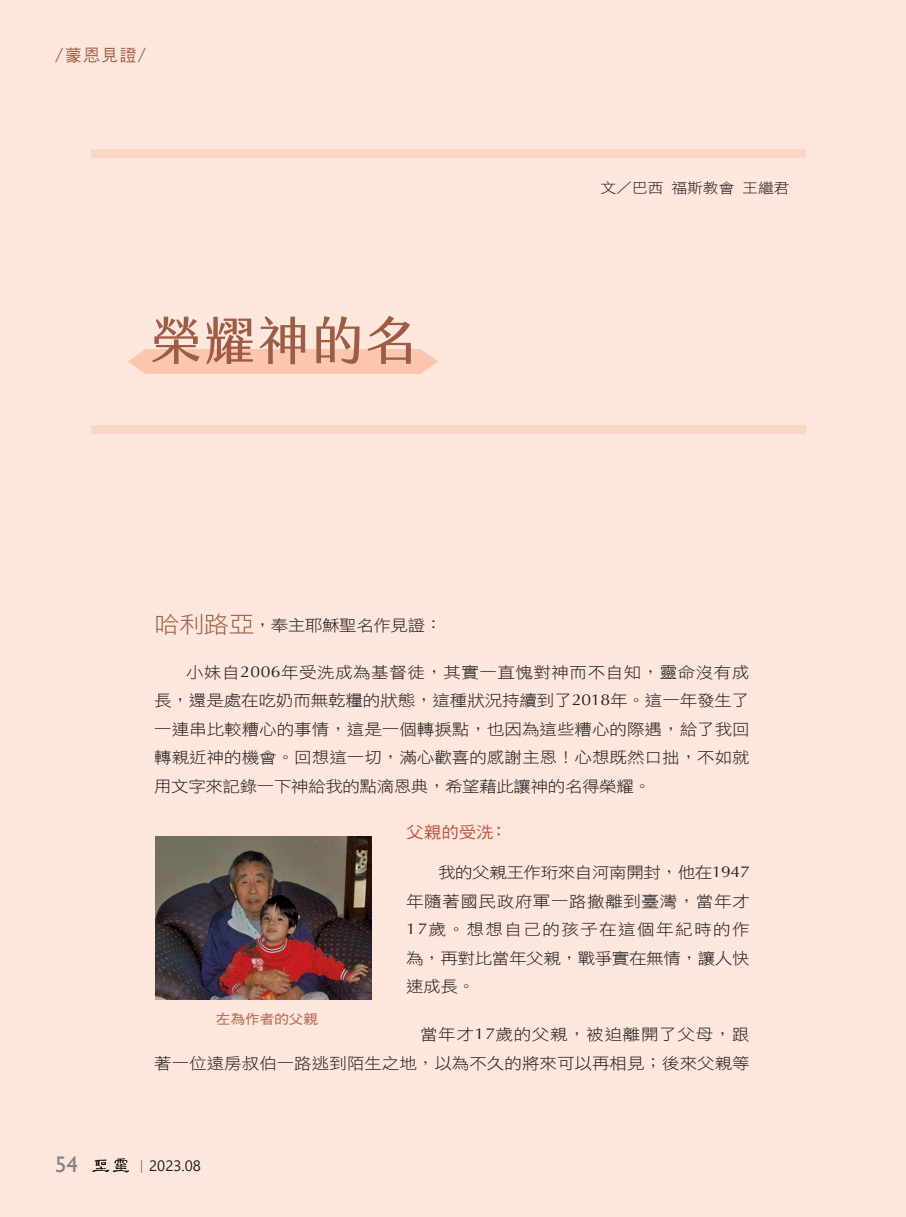
<style>
.page{position:relative;width:906px;height:1217px;background:#fff}
.page>*{position:absolute;margin:0;border:0;box-sizing:border-box;transform-origin:0 0}
.題目_凝書體{font:51px "jf jinxuan fresh 2.2 Medium";letter-spacing:.025em;color:#9e5c44}
.t1{font:22.5px "Gill Sans";color:#868281}
.專欄{font:16.5px "DF Hei W5 WIN BF";color:#a45c43}
.小標{font:16.2px "DF Hei W5 WIN BF";letter-spacing:.005em;color:#bd5040;scale:1.08 1}
.Normal-首段{font:15.75px/28.5px "DF Hei W3 WIN BF";letter-spacing:-.005em;color:#231f20;text-align:justify;scale:1.11 1}
.Normal-首段-2{font:15.75px "DF Hei W3 WIN BF";letter-spacing:-.025em;color:#231f20;scale:1.11 1}
.t2{font:15px "Segoe UI";color:#231f20}
.作者{font:14.1px "DF Hei W3 WIN BF";color:#231f20;scale:1.11 1}
.圖說_大{font:13.5px "DF Hei W7 WIN BF";letter-spacing:-.025em;color:#ba725d;scale:1.11 1}
.s1{font-size:22.95px;color:#9e5e44}
.s2{font-family:"Optima"}
.s3{font-family:"Adobe Ming Std";font-weight:300}
</style>
<div class="page">
<div style="left:0;top:0;width:906px;height:1216px;background:#fde7dc"></div>
<div style="left:128px;top:349px;width:310px;height:25px;background:#fac6ad"></div>
<div style="left:91px;top:425px;width:715px;height:8px;background:#fcd6c5"></div>
<div style="left:91px;top:149px;width:714px;height:9px;background:#fcd6c5"></div>
<img style="left:155px;top:836px;width:216px;height:163px">
<svg style="left:92px;top:1158px;width:37px;height:14px"></svg>
<p class="專欄" style="left:55px;top:47px;width:92px">/蒙恩見證/</p>
<p class="題目_凝書體" style="left:150px;top:311px;width:269px">榮耀神的名</p>
<p class="作者" style="left:600px;top:181px;width:172px">文／巴西 福斯教會 王繼君</p>
<p class="Normal-首段-2" style="left:154px;top:617px;width:261px"><span class="s1">哈利路亞</span>，奉主耶穌聖名作見證：</p>
<p class="Normal-首段" style="left:154px;top:657px;width:538px;text-indent:32px">小妹自<span class="s2">2006</span>年受洗成為基督徒，其實一直愧對神而不自知，靈命沒有成長，還是處在吃奶而無乾糧的狀態，這種狀況持續到了<span class="s2">2018</span>年。這一年發生了一連串比較糟心的事情，這是一個轉捩點，也因為這些糟心的際遇，給了我回轉親近神的機會。回想這一切，滿心歡喜的感謝主恩！心想既然口拙，不如就用文字來記錄一下神給我的點滴恩典，希望藉此讓神的名得榮耀。</p>
<p class="小標" style="left:406px;top:823px;width:96px">父親的受洗：</p>
<p class="Normal-首段" style="left:406px;top:858px;width:311px;text-indent:32px">我的父親王作珩來自河南開封，他在<span class="s2">1947</span>年隨著國民政府軍一路撤離到臺灣，當年才<span class="s2">17</span>歲。想想自己的孩子在這個年紀時的作為，再對比當年父親，戰爭實在無情，讓人快速成長。</p>
<p class="Normal-首段" style="left:154px;top:1019px;width:538px;text-align:right">當年才<span class="s2">17</span>歲的父親，被迫離開了父母，跟<br>著一位遠房叔伯一路逃到陌生之地，以為不久的將來可以再相見；後來父親等</p>
<p class="圖說_大" style="left:215px;top:1011px;width:94px">左為作者的父親</p>
<h2 class="t1" style="left:55px;top:1150px;width:24px">54</h2>
<p class="t2" style="left:134px;top:1151px;width:68px"><span class="s3">｜</span>2023.08</p>
</div>
